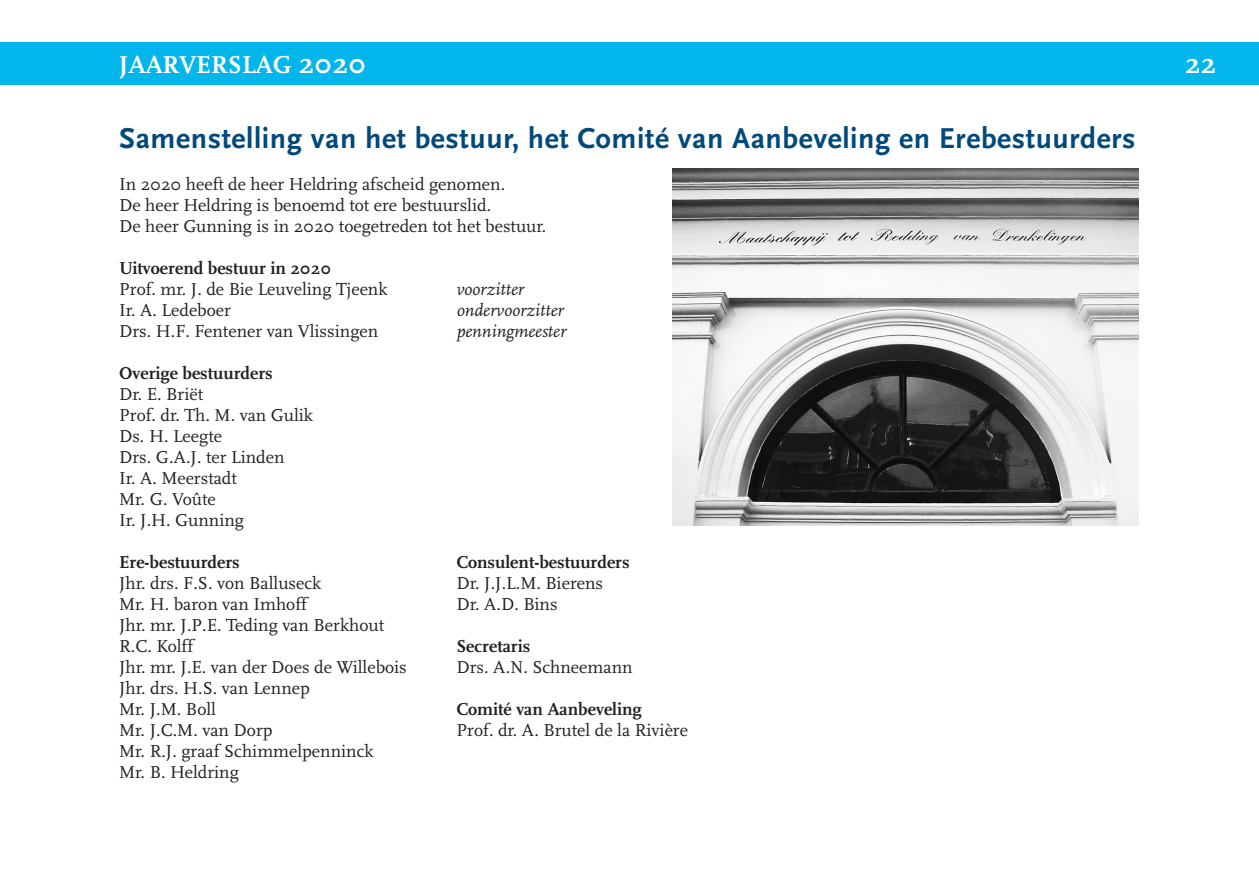
<style>
.page{position:relative;width:1259px;height:893px;background:#fff}
.page>*{position:absolute;margin:0;border:0;box-sizing:border-box;transform-origin:0 0}
.kop{font:700 30px "Scala Sans";letter-spacing:.02em;color:#01497b}
.t1{font:700 30px "Scala";color:#fff}
.t2{font:700 25.5px "Scala";color:#fff}
.t3{font:18px "Scala";color:#231f20}
.t4{font:700 18px "Scala";color:#231f20}
.t5{font:italic 18px "Scala";color:#231f20}
.s1{font-size:30px}
</style>
<div class="page">
<div style="left:0;top:43px;width:1259px;height:42px;background:#02b5eb"></div>
<img style="left:672px;top:169px;width:466px;height:357px">
<p class="t2" style="left:119px;top:51px;width:249px">JAARVERSLAG <span class="s1">2020</span></p>
<p class="t1" style="left:1184px;top:47px;width:33px">22</p>
<p class="kop" style="left:119px;top:122px;width:1018px">Samenstelling van het bestuur, het Comité van Aanbeveling en Erebestuurders</p>
<p class="t3" style="left:119px;top:174px;width:388px">In 2020 heeft de heer Heldring afscheid genomen.</p>
<p class="t3" style="left:119px;top:195px;width:374px">De heer Heldring is benoemd tot ere bestuurslid.</p>
<p class="t3" style="left:119px;top:216px;width:429px">De heer Gunning is in 2020 toegetreden tot het bestuur.</p>
<p class="t4" style="left:119px;top:257px;width:214px">Uitvoerend bestuur in 2020</p>
<p class="t3" style="left:119px;top:279px;width:270px">Prof. mr. J. de Bie Leuveling Tjeenk</p>
<p class="t5" style="left:457px;top:279px;width:69px">voorzitter</p>
<p class="t3" style="left:119px;top:300px;width:113px">Ir. A. Ledeboer</p>
<p class="t5" style="left:457px;top:300px;width:109px">ondervoorzitter</p>
<p class="t3" style="left:119px;top:321px;width:261px">Drs. H.F. Fentener van Vlissingen</p>
<p class="t5" style="left:457px;top:321px;width:111px">penningmeester</p>
<p class="t4" style="left:119px;top:362px;width:155px">Overige bestuurders</p>
<p class="t3" style="left:119px;top:384px;width:86px">Dr. E. Briët</p>
<p class="t3" style="left:119px;top:405px;width:195px">Prof. dr. Th. M. van Gulik</p>
<p class="t3" style="left:119px;top:426px;width:104px">Ds. H. Leegte</p>
<p class="t3" style="left:119px;top:447px;width:167px">Drs. G.A.J. ter Linden</p>
<p class="t3" style="left:119px;top:468px;width:119px">Ir. A. Meerstadt</p>
<p class="t3" style="left:119px;top:489px;width:98px">Mr. G. Voûte</p>
<p class="t3" style="left:119px;top:510px;width:126px">Ir. J.H. Gunning</p>
<p class="t4" style="left:119px;top:551px;width:122px">Ere-bestuurders</p>
<p class="t3" style="left:119px;top:573px;width:204px">Jhr. drs. F.S. von Balluseck</p>
<p class="t3" style="left:119px;top:594px;width:189px">Mr. H. baron van Imhoff</p>
<p class="t3" style="left:119px;top:615px;width:266px">Jhr. mr. J.P.E. Teding van Berkhout</p>
<p class="t3" style="left:119px;top:636px;width:76px">R.C. Kolff</p>
<p class="t3" style="left:119px;top:657px;width:289px">Jhr. mr. J.E. van der Does de Willebois</p>
<p class="t3" style="left:119px;top:678px;width:192px">Jhr. drs. H.S. van Lennep</p>
<p class="t3" style="left:119px;top:699px;width:98px">Mr. J.M. Boll</p>
<p class="t3" style="left:119px;top:720px;width:155px">Mr. J.C.M. van Dorp</p>
<p class="t3" style="left:119px;top:741px;width:256px">Mr. R.J. graaf Schimmelpenninck</p>
<p class="t3" style="left:119px;top:762px;width:121px">Mr. B. Heldring</p>
<p class="t4" style="left:456px;top:551px;width:175px">Consulent-bestuurders</p>
<p class="t3" style="left:456px;top:573px;width:148px">Dr. J.J.L.M. Bierens</p>
<p class="t3" style="left:456px;top:594px;width:103px">Dr. A.D. Bins</p>
<p class="t4" style="left:456px;top:635px;width:75px">Secretaris</p>
<p class="t3" style="left:456px;top:657px;width:178px">Drs. A.N. Schneemann</p>
<p class="t4" style="left:456px;top:698px;width:187px">Comité van Aanbeveling</p>
<p class="t3" style="left:456px;top:720px;width:233px">Prof. dr. A. Brutel de la Rivière</p>
</div>
